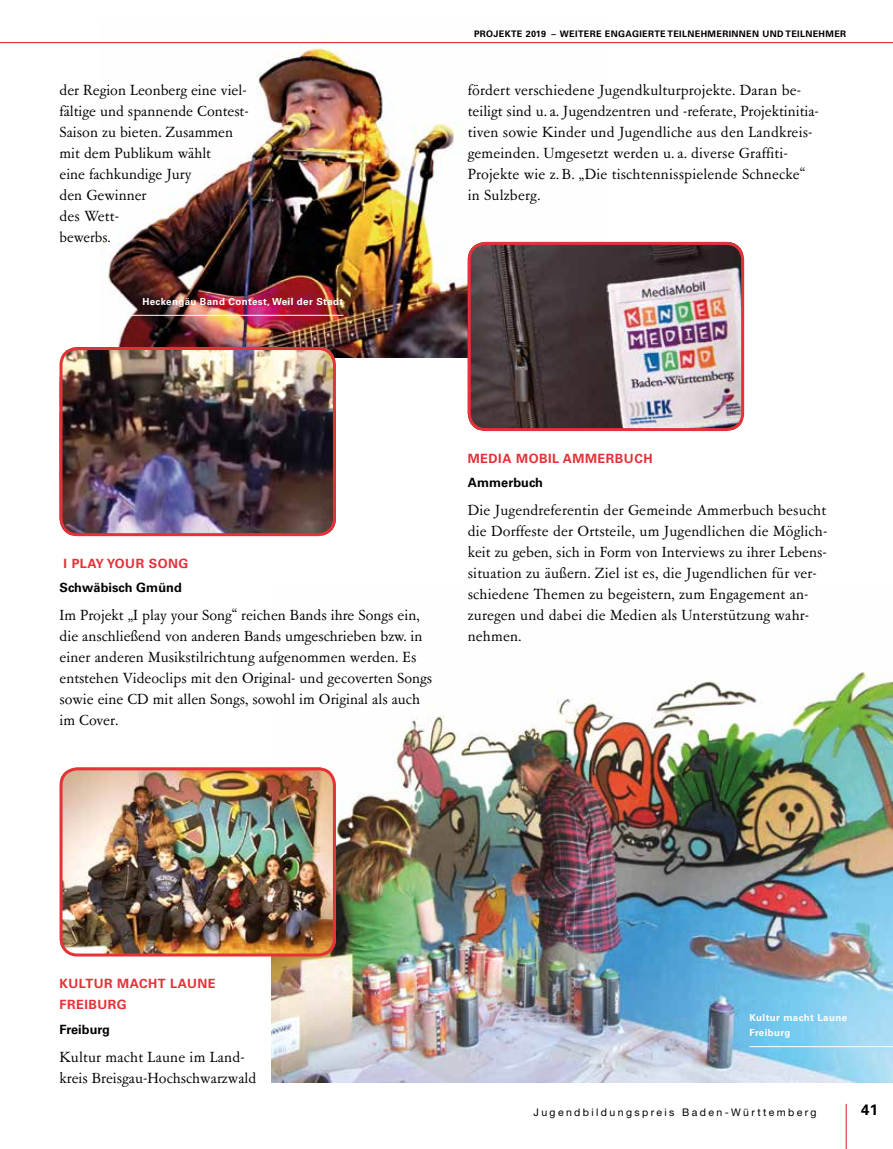
<style>
.page{position:relative;width:893px;height:1149px;background:#fff}
.page>*{position:absolute;margin:0;border:0;box-sizing:border-box;transform-origin:0 0}
.t1{font:16.5px/21px "Garamont Amst SBOP Rom";color:#000}
.t2{font:700 15px "Univers LT";color:#000}
.t3{font:700 12.75px/21px "Univers LT";letter-spacing:.04em;color:#e53138}
.t4{font:700 12.75px "Univers LT";letter-spacing:.005em;color:#000}
.t5{font:10.5px "Helvetica Neue LT";letter-spacing:.23em;color:#000}
.t6{font:700 9.75px/15.8px "Univers LT";letter-spacing:.04em;color:#fff}
.t7{font:700 9px "Univers LT";letter-spacing:.04em;color:#000}
</style>
<div class="page">
<img style="left:272px;top:671px;width:621px;height:411px">
<img style="left:101px;top:35px;width:502px;height:322px">
<img style="left:61px;top:767px;width:275px;height:188px">
<div style="left:60px;top:767px;width:276px;height:189px;border:3px solid #e53138;border-radius:17px"></div>
<hr style="left:117px;top:315px;width:226px;height:1px;background:#fff">
<hr style="left:749px;top:1045px;width:144px;height:1px;background:#fff">
<img style="left:60px;top:347px;width:276px;height:188px">
<div style="left:60px;top:347px;width:276px;height:189px;border:3px solid #e53138;border-radius:17px"></div>
<img style="left:468px;top:242px;width:275px;height:188px">
<div style="left:468px;top:242px;width:276px;height:189px;border:3px solid #e53138;border-radius:17px"></div>
<hr style="left:846px;top:1103px;width:1px;height:45px;background:#e53138">
<hr style="left:0;top:42px;width:893px;height:1px;background:#e53138">
<p class="t1" style="left:60px;top:80px;width:191px">der Region Leonberg eine viel&shy;fältige und spannende Contest-<br>Saison zu bieten. Zusammen mit dem Publikum wählt<br>eine fachkundige Jury<br>den Gewinner<br>des Wett-<br>bewerbs.</p>
<p class="t6" style="left:142px;top:293px;width:202px">Heckengäu Band Contest, Weil der Stadt</p>
<p class="t7" style="left:474px;top:28px;width:374px">PROJEKTE 2019 – WEITERE ENGAGIERTE TEILNEHMERINNEN UND TEILNEHMER</p>
<p class="t1" style="left:468px;top:80px;width:352px">fördert verschiedene Jugendkulturprojekte. Daran be&shy;teiligt sind u. a. Jugendzentren und -referate, Projektinitia&shy;tiven sowie Kinder und Jugendliche aus den Landkreis&shy;gemeinden. Umgesetzt werden u. a. diverse Graffiti-Projekte wie z. B. „Die tischtennisspielende Schnecke“ in Sulzberg.</p>
<p class="t3" style="left:64px;top:552px;width:126px">I PLAY YOUR SONG</p>
<p class="t4" style="left:60px;top:580px;width:124px">Schwäbisch Gmünd</p>
<p class="t1" style="left:60px;top:605px;width:374px">Im Projekt „I play your Song“ reichen Bands ihre Songs ein, die anschließend von anderen Bands umgeschrieben bzw. in einer anderen Musikstilrichtung aufgenommen werden. Es entstehen Videoclips mit den Original- und gecoverten Songs sowie eine CD mit allen Songs, sowohl im Original als auch im Cover.</p>
<p class="t3" style="left:468px;top:447px;width:186px">MEDIA MOBIL AMMERBUCH</p>
<p class="t4" style="left:468px;top:475px;width:77px">Ammerbuch</p>
<p class="t1" style="left:468px;top:500px;width:360px">Die Jugendreferentin der Gemeinde Ammerbuch besucht die Dorffeste der Ortsteile, um Jugendlichen die Möglich&shy;keit zu geben, sich in Form von Interviews zu ihrer Lebens&shy;situation zu äußern. Ziel ist es, die Jugendlichen für ver&shy;schiedene Themen zu begeistern, zum Engagement an&shy;zuregen und dabei die Medien als Unterstützung wahr&shy;nehmen.</p>
<p class="t3" style="left:60px;top:972px;width:158px">KULTUR MACHT LAUNE<br>FREIBURG</p>
<p class="t4" style="left:60px;top:1021px;width:52px">Freiburg</p>
<p class="t1" style="left:60px;top:1046px;width:198px">Kultur macht Laune im Land&shy;kreis Breisgau-Hochschwarzwald</p>
<p class="t6" style="left:749px;top:1008px;width:99px">Kultur macht Laune<br>Freiburg</p>
<p class="t5" style="left:533px;top:1105px;width:284px">Jugendbildungspreis Baden-Württemberg</p>
<p class="t2" style="left:861px;top:1100px;width:18px">41</p>
</div>
